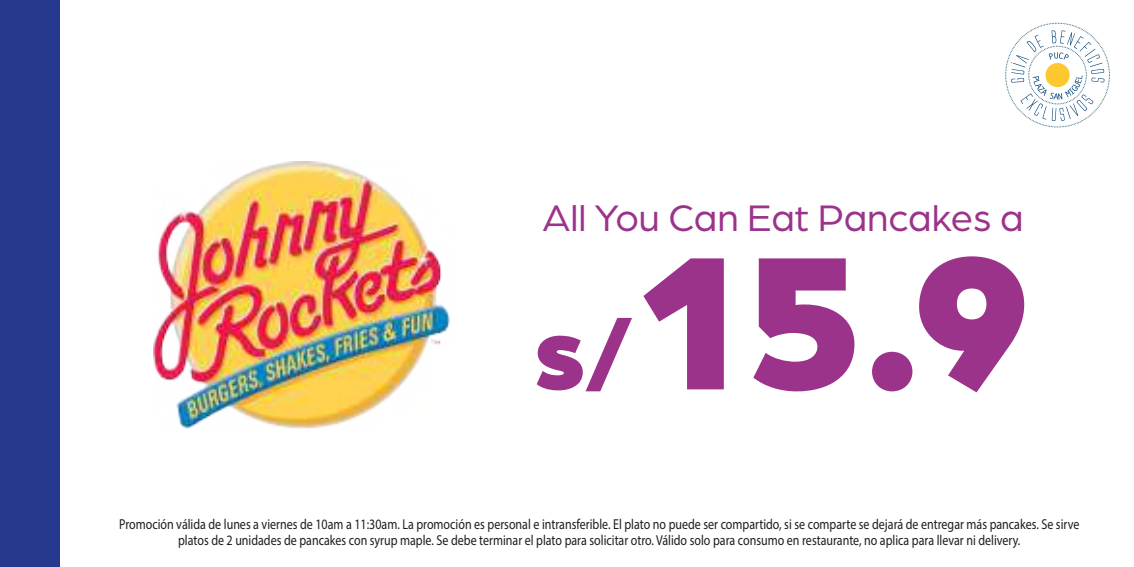
<style>
.page{position:relative;width:1134px;height:567px;background:#fff}
.page>*{position:absolute;margin:0;border:0;box-sizing:border-box;transform-origin:0 0}
.t1{font:900 202px "Arboria";color:#9b338a}
.t2{font:39.2px "Arboria";color:#9b338a}
.t3{font:14.4px/16px "Myriad Pro";color:#1d1d1b;text-align:center;scale:.83 1}
.s1{font-size:103.2px}
</style>
<div class="page">
<div style="left:0;top:0;width:60px;height:567px;background:#24388d"></div>
<svg style="left:1011px;top:30px;width:93px;height:91px"></svg>
<div style="left:1045px;top:63px;width:24px;height:24px;background:#fdc82f;border-radius:50%"></div>
<img style="left:153px;top:162px;width:298px;height:267px">
<h2 class="t2" style="left:543px;top:193px;width:482px">All You Can Eat Pancakes a</h2>
<h1 class="t1" style="left:535px;top:177px;width:498px"><span class="s1">s/</span>15.9</h1>
<p class="t3" style="left:119px;top:516px;width:1158px">Promoción válida de lunes a viernes de 10am a 11:30am. La promoción es personal e intransferible. El plato no puede ser compartido, si se comparte se dejará de entregar más pancakes. Se sirve platos de 2 unidades de pancakes con syrup maple. Se debe terminar el plato para solicitar otro. Válido solo para consumo en restaurante, no aplica para llevar ni delivery.</p>
</div>
